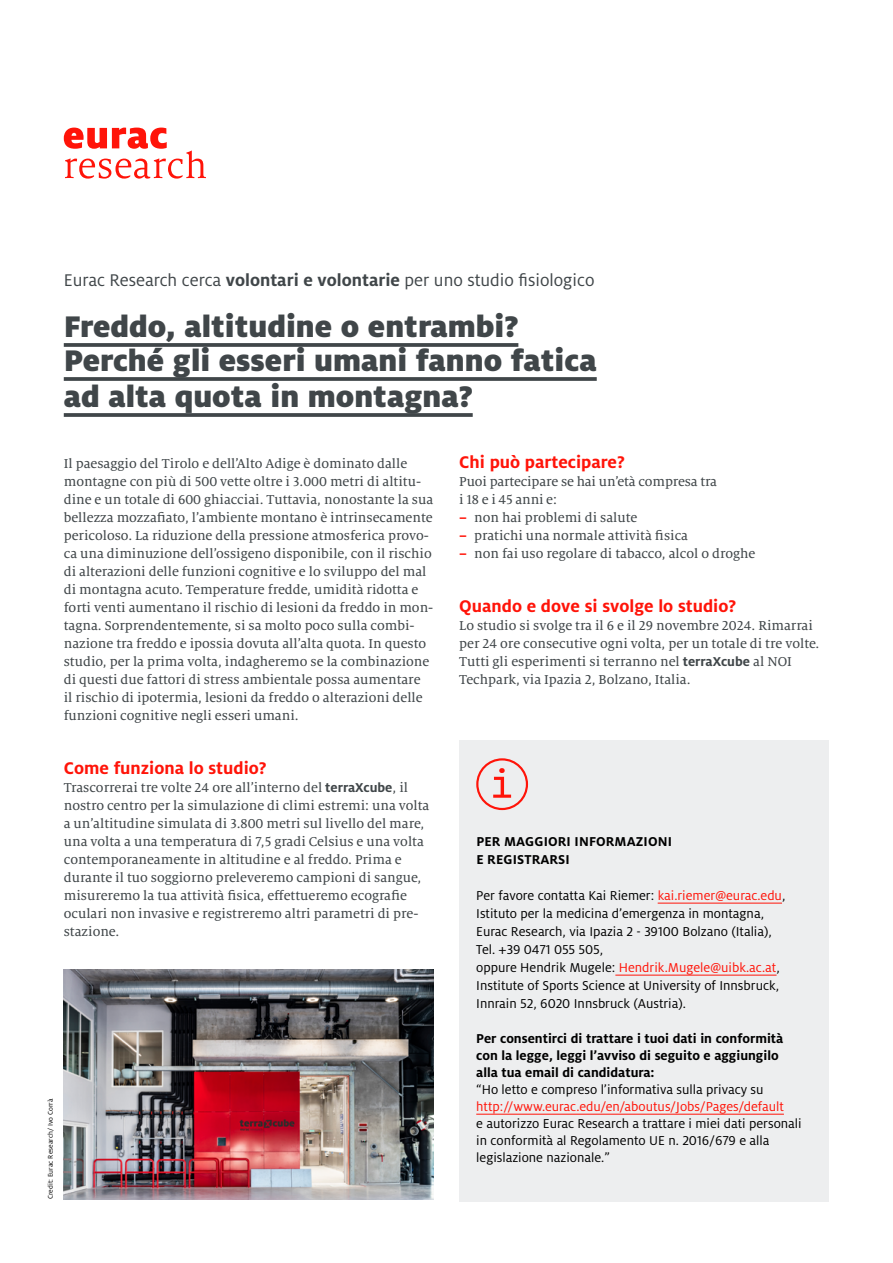
<style>
.page{position:relative;width:893px;height:1263px;background:#fff}
.page>*{position:absolute;margin:0;border:0;box-sizing:border-box;transform-origin:0 0}
.a_6_SL_Milo_Sans_15_5_pt{font:900 33px/35px "Milo Pro";color:#404649}
.b_1_BT_Milo_Serif_9_5_pt{font:700 18.75px "Milo Pro";color:#ff1409}
.Text_9_5_pt{font:18.75px "Milo Pro";color:#404649}
.b_1_BT_Milo_Serif_9_5_pt-2{font:14.25px/18px "Milo Serif Pro Text";color:#404649}
.Title_Box_1_10_5_pt{font:14.25px/17px "Milo Pro";color:#000}
.Text_box_9_5_pt{font:14.25px/18px "Milo Pro";color:#000}
.b_1_BT_Milo_Serif_9_5_pt-3{font:700 14.25px/18px "Milo Pro";letter-spacing:.01em;color:#000}
.a_8_IT_Milo_Sans_6_75_pt{font:7.5px "Milo Pro";letter-spacing:.005em;color:#000}
.s1{font-weight:700}
.s2{font-family:"Milo Pro";font-weight:700}
.s3{font-family:"Milo Pro";font-weight:700;color:#ff1409}
.s4{color:#ff1409}
</style>
<div class="page">
<div style="left:459px;top:740px;width:370px;height:461px;background:#edeeef"></div>
<hr style="left:658px;top:903px;width:124px;height:1px;background:#ff1409">
<hr style="left:615px;top:975px;width:162px;height:1px;background:#ff1409">
<div style="left:476px;top:758px;width:52px;height:52px;border:2px solid #ff1409;border-radius:50%"></div>
<svg style="left:493px;top:768px;width:18px;height:30px"></svg>
<hr style="left:476px;top:1114px;width:308px;height:1px;background:#ff1409">
<svg style="left:64px;top:343px;width:454px;height:4px;background:#4b5154"></svg>
<svg style="left:64px;top:377px;width:533px;height:4px;background:#4b5153"></svg>
<svg style="left:64px;top:413px;width:409px;height:4px;background:#4b5053"></svg>
<svg style="left:64px;top:128px;width:142px;height:51px"></svg>
<img style="left:64px;top:969px;width:370px;height:230px">
<p class="Text_9_5_pt" style="left:64px;top:270px;width:532px">Eurac Research cerca <span class="s1">volontari e volontarie</span> per uno studio fisiologico</p>
<p class="a_6_SL_Milo_Sans_15_5_pt" style="left:64px;top:309px;width:534px">Freddo, altitudine o entrambi?<br>Perché gli esseri umani fanno fatica ad alta quota in montagna?</p>
<p class="b_1_BT_Milo_Serif_9_5_pt-2" style="left:64px;top:455px;width:371px">Il paesaggio del Tirolo e dell’Alto Adige è dominato dalle montagne con più di 500 vette oltre i 3.000 metri di altitu&shy;dine e un totale di 600 ghiacciai. Tuttavia, nonostante la sua bellezza mozzafiato, l’ambiente montano è intrinsecamente pericoloso. La riduzione della pressione atmosferica provo&shy;ca una diminuzione dell’ossigeno disponibile, con il rischio di alterazioni delle funzioni cognitive e lo sviluppo del mal di montagna acuto. Temperature fredde, umidità ridotta e forti venti aumentano il rischio di lesioni da freddo in mon&shy;tagna. Sorprendentemente, si sa molto poco sulla combi&shy;nazione tra freddo e ipossia dovuta all’alta quota. In questo studio, per la prima volta, indagheremo se la combinazione di questi due fattori di stress ambientale possa aumentare<br>il rischio di ipotermia, lesioni da freddo o alterazioni delle funzioni cognitive negli esseri umani.</p>
<p class="b_1_BT_Milo_Serif_9_5_pt" style="left:64px;top:757px;width:204px">Come funziona lo studio?</p>
<p class="b_1_BT_Milo_Serif_9_5_pt-2" style="left:64px;top:779px;width:367px">Trascorrerai tre volte 24 ore all’interno del <span class="s2">terraXcube</span>, il nostro centro per la simulazione di climi estremi: una volta a un’altitudine simulata di 3.800 metri sul livello del mare, una volta a una temperatura di 7,5 gradi Celsius e una volta contemporaneamente in altitudine e al freddo. Prima e durante il tuo soggiorno preleveremo campioni di sangue, misureremo la tua attività fisica, effettueremo ecografie oculari non invasive e registreremo altri parametri di pre&shy;stazione.</p>
<p class="a_8_IT_Milo_Sans_6_75_pt" style="left:46px;top:1199px;width:102px;rotate:-90deg">Credit: Eurac Research/ Ivo Corrà</p>
<p class="b_1_BT_Milo_Serif_9_5_pt" style="left:459px;top:451px;width:167px">Chi può partecipare?</p>
<p class="b_1_BT_Milo_Serif_9_5_pt-2" style="left:459px;top:473px;width:259px">Puoi partecipare se hai un’età compresa tra i 18 e i 45 anni e:</p>
<p class="b_1_BT_Milo_Serif_9_5_pt-2" style="left:459px;top:509px;width:180px"><span class="s3">–</span> non hai problemi di salute</p>
<p class="b_1_BT_Milo_Serif_9_5_pt-2" style="left:459px;top:527px;width:230px"><span class="s3">–</span> pratichi una normale attività fisica</p>
<p class="b_1_BT_Milo_Serif_9_5_pt-2" style="left:459px;top:545px;width:298px"><span class="s3">–</span> non fai uso regolare di tabacco, alcol o droghe</p>
<p class="b_1_BT_Milo_Serif_9_5_pt" style="left:459px;top:595px;width:278px">Quando e dove si svolge lo studio?</p>
<p class="b_1_BT_Milo_Serif_9_5_pt-2" style="left:459px;top:617px;width:362px">Lo studio si svolge tra il 6 e il 29 novembre 2024. Rimarrai per 24 ore consecutive ogni volta, per un totale di tre volte.<br>Tutti gli esperimenti si terranno nel <span class="s2">terraXcube</span> al NOI Techpark, via Ipazia 2, Bolzano, Italia.</p>
<p class="b_1_BT_Milo_Serif_9_5_pt-3" style="left:476px;top:832px;width:197px">PER MAGGIORI INFORMAZIONI<br>E REGISTRARSI</p>
<p class="Text_box_9_5_pt" style="left:476px;top:887px;width:311px">Per favore contatta Kai Riemer: <span class="s4">kai.riemer@eurac.edu</span>, Istituto per la medicina d’emergenza in montagna, Eurac Research, via Ipazia 2 - 39100 Bolzano (Italia), Tel. +39 0471 055 505,</p>
<p class="Text_box_9_5_pt" style="left:476px;top:959px;width:305px;text-align:justify">oppure Hendrik Mugele: <span class="s4">Hendrik.Mugele@uibk.ac.at</span>, Institute of Sports Science at University of Innsbruck, Innrain 52, 6020 Innsbruck (Austria).</p>
<p class="Title_Box_1_10_5_pt" style="left:476px;top:1030px;width:327px"><span class="s1">Per consentirci di trattare i tuoi dati in conformità con la legge, leggi l’avviso di seguito e aggiungilo alla tua email di candidatura:<br></span>“Ho letto e compreso l’informativa sulla privacy su <span class="s4">http://www.eurac.edu/en/aboutus/Jobs/Pages/default<br></span>e autorizzo Eurac Research a trattare i miei dati personali in conformità al Regolamento UE n. 2016/679 e alla legislazione nazionale.”</p>
</div>
